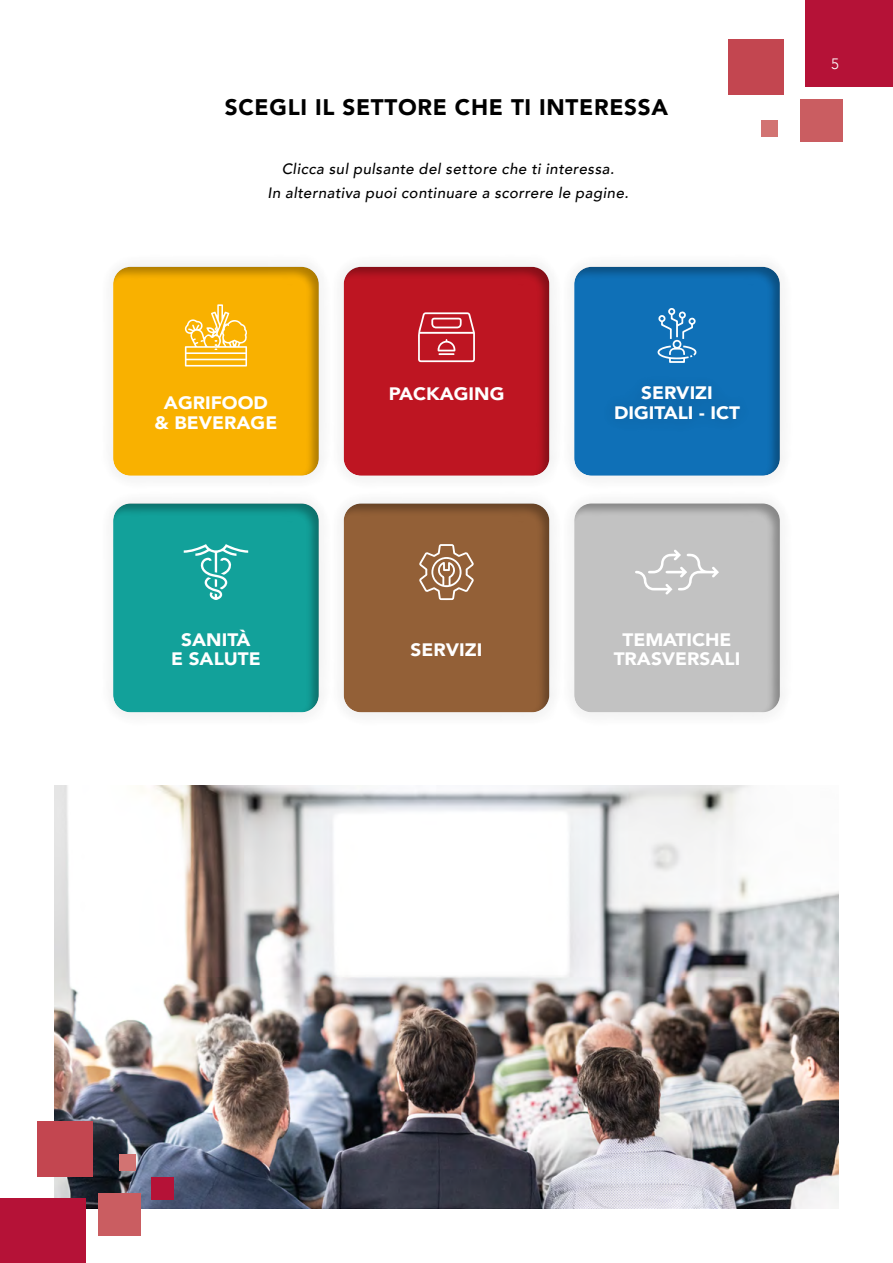
<style>
.page{position:relative;width:893px;height:1263px;background:#fff}
.page>*{position:absolute;margin:0;border:0;box-sizing:border-box;transform-origin:0 0}
.t1{font:900 22.5px "Avenir";letter-spacing:.03em;color:#000}
.t2{font:900 18px/19.5px "Avenir";color:#fff;text-align:center;scale:1.05 1}
.t3{font:italic 500 15px/24px "Avenir";letter-spacing:.03em;color:#000;text-align:center}
.t4{font:300 15px "Avenir";color:#fff}
</style>
<div class="page">
<img style="left:54px;top:786px;width:785px;height:423px">
<div style="left:728px;top:39px;width:56px;height:55px;background:#c34650"></div>
<div style="left:761px;top:121px;width:16px;height:16px;background:#d27372"></div>
<div style="left:800px;top:99px;width:42px;height:43px;background:#ca5d61"></div>
<div style="left:806px;top:0;width:87px;height:87px;background:#b51237"></div>
<div style="left:76px;top:231px;width:280px;height:270px;background:#000;opacity:.3"></div>
<div style="left:76px;top:467px;width:280px;height:270px;background:#000;opacity:.3"></div>
<div style="left:307px;top:231px;width:280px;height:270px;background:#000;opacity:.3"></div>
<div style="left:307px;top:467px;width:280px;height:270px;background:#000;opacity:.3"></div>
<div style="left:537px;top:231px;width:280px;height:270px;background:#000;opacity:.3"></div>
<div style="left:537px;top:467px;width:280px;height:270px;background:#000;opacity:.3"></div>
<svg style="left:184px;top:304px;width:63px;height:62px;background:#fac440"></svg>
<svg style="left:418px;top:312px;width:57px;height:50px;background:#cd4b55"></svg>
<div style="left:598px;top:370px;width:155px;height:66px;background:#0e6eb4"></div>
<svg style="left:657px;top:308px;width:40px;height:55px;background:#448fc6"></svg>
<svg style="left:184px;top:544px;width:64px;height:56px;background:#39b0aa"></svg>
<svg style="left:419px;top:544px;width:55px;height:56px;background:#aa8263"></svg>
<svg style="left:635px;top:549px;width:84px;height:46px;background:#cbcbcb"></svg>
<div style="left:37px;top:1121px;width:56px;height:56px;background:#c34650"></div>
<div style="left:119px;top:1154px;width:17px;height:16px;background:#d27372"></div>
<div style="left:98px;top:1193px;width:43px;height:42px;background:#ca5d61"></div>
<div style="left:152px;top:1177px;width:22px;height:22px;background:#b51237"></div>
<div style="left:0;top:1198px;width:85px;height:65px;background:#b51237"></div>
<h1 class="t1" style="left:225px;top:88px;width:445px">SCEGLI IL SETTORE CHE TI INTERESSA</h1>
<p class="t3" style="left:267px;top:157px;width:363px">Clicca sul pulsante del settore che ti interessa.<br>In alternativa puoi continuare a scorrere le pagine.</p>
<p class="t2" style="left:155px;top:393px;width:118px">AGRIFOOD &amp; BEVERAGE</p>
<p class="t2" style="left:171px;top:629px;width:87px">SANITÀ<br>E SALUTE</p>
<p class="t2" style="left:388px;top:384px;width:112px">PACKAGING</p>
<p class="t2" style="left:614px;top:383px;width:121px">SERVIZI<br>DIGITALI - ICT</p>
<p class="t2" style="left:411px;top:639px;width:70px">SERVIZI</p>
<p class="t2" style="left:614px;top:629px;width:122px">TEMATICHE<br>TRASVERSALI</p>
<p class="t4" style="left:831px;top:55px;width:9px">5</p>
</div>
